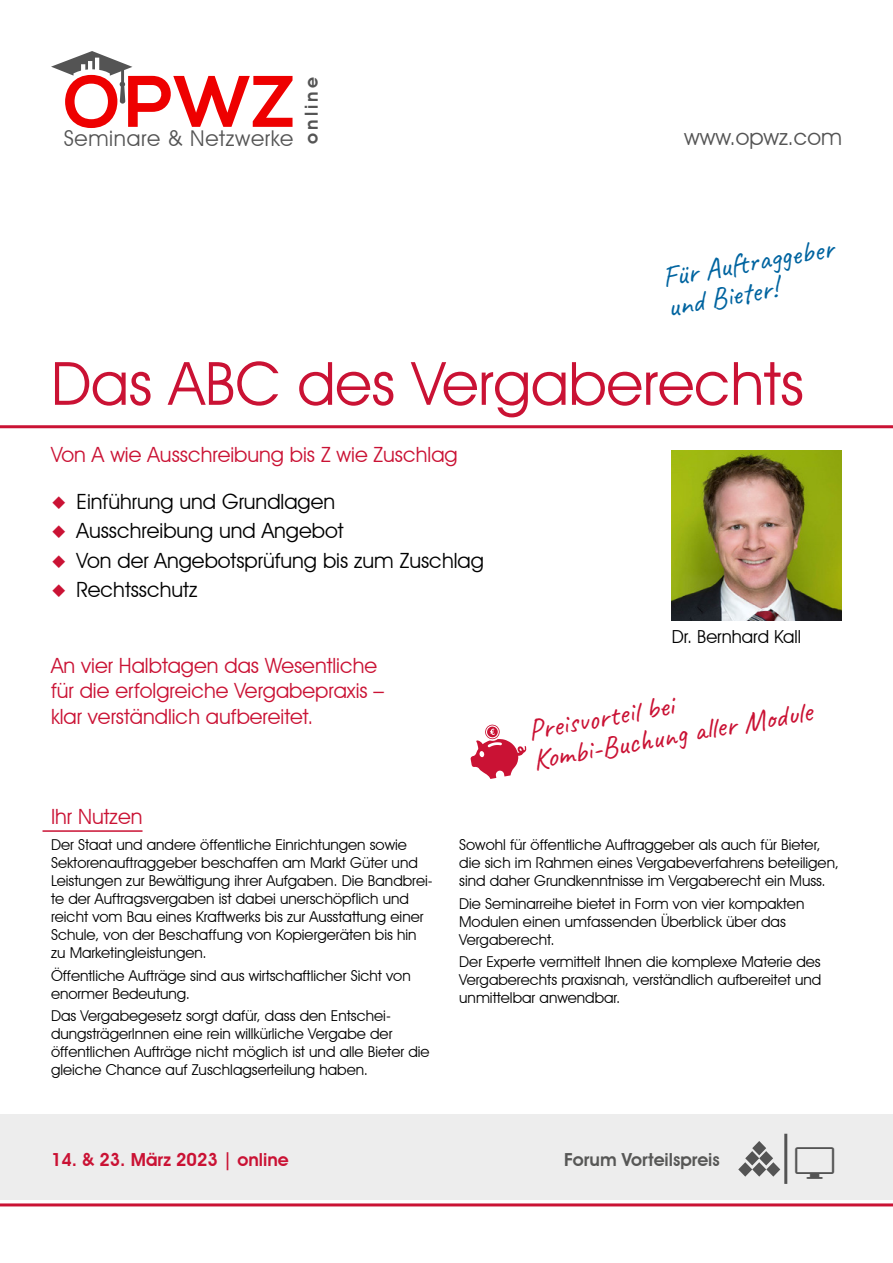
<style>
.page{position:relative;width:893px;height:1263px;background:#fff}
.page>*{position:absolute;margin:0;border:0;box-sizing:border-box;transform-origin:0 0}
.t1{font:700 72.75px "Nexa";color:#e00}
.t2{font:60px "Avant Garde IT Cby BT";color:#ca1234}
.t3{font:30px/30px "Caveat";color:#ca1234}
.t4{font:30px/30px "Caveat";color:#0064a0}
.t5{font:22.5px "Avant Garde IT Cby BT";color:#545454}
.t6{font:21.75px "Avant Garde IT Cby BT";letter-spacing:.03em;color:#545454}
.t7{font:21px/25.2px "Avant Garde IT Cby BT";color:#ca1234}
.t8{font:21px "Avant Garde IT Cby BT";color:#000}
.t9{font:600 18px "Avant Garde IT Cby BT";color:#ca1234}
.t10{font:600 18px "Avant Garde IT Cby BT";color:#575756}
.t11{font:18px "Avant Garde IT Cby BT";color:#000}
.t12{font:600 18px "Avant Garde IT Cby BT";letter-spacing:.17em;color:#545454}
.t13{font:15px/18px "Avant Garde IT Cby BT";color:#000}
.s1{color:#ca1234}
</style>
<div class="page">
<hr style="left:0;top:425px;width:893px;height:3px;background:#ca1234">
<hr style="left:0;top:1203px;width:893px;height:3px;background:#ca1234">
<svg style="left:51px;top:51px;width:81px;height:53px"></svg>
<hr style="left:43px;top:830px;width:100px;height:2px;background:#ca1234">
<div style="left:0;top:1114px;width:497px;height:85px;background:#ededed"></div>
<div style="left:472px;top:1114px;width:421px;height:85px;background:#ededed"></div>
<hr style="left:784px;top:1134px;width:3px;height:50px;background:#545454">
<svg style="left:738px;top:1141px;width:42px;height:35px"></svg>
<img style="left:672px;top:451px;width:170px;height:170px">
<svg style="left:470px;top:724px;width:57px;height:55px"></svg>
<h1 class="t1" style="left:64px;top:60px;width:232px">OPWZ</h1>
<p class="t12" style="left:301px;top:144px;width:68px;rotate:-90deg">online</p>
<h3 class="t6" style="left:64px;top:125px;width:231px">Seminare &amp; Netzwerke</h3>
<h3 class="t5" style="left:684px;top:123px;width:159px">www.opwz.com</h3>
<h3 class="t4" style="left:660px;top:263px;width:175px;rotate:-10deg">Für Auft raggeber und Bieter!</h3>
<h2 class="t2" style="left:51px;top:347px;width:754px">Das ABC des Vergaberechts</h2>
<h3 class="t7" style="left:51px;top:442px;width:408px">Von A wie Ausschreibung bis Z wie Zuschlag</h3>
<h3 class="t8" style="left:51px;top:489px;width:286px"><span class="s1">◆</span> Einführung und Grundlagen</h3>
<h3 class="t8" style="left:51px;top:518px;width:294px"><span class="s1">◆</span> Ausschreibung und Angebot</h3>
<h3 class="t8" style="left:51px;top:548px;width:434px"><span class="s1">◆</span> Von der Angebotsprüfung bis zum Zuschlag</h3>
<h3 class="t8" style="left:51px;top:577px;width:148px"><span class="s1">◆</span> Rechtsschutz</h3>
<h3 class="t7" style="left:51px;top:653px;width:335px">An vier Halbtagen das Wesentliche für die erfolgreiche Vergabepraxis – klar verständlich aufbereitet.</h3>
<p class="t11" style="left:672px;top:626px;width:131px">Dr. Bernhard Kall</p>
<h3 class="t3" style="left:525px;top:715px;width:284px;rotate:-10deg">Preisvorteil bei<br>Kombi-Buchung aller Module</h3>
<h3 class="t7" style="left:51px;top:804px;width:93px">Ihr Nutzen</h3>
<p class="t13" style="left:51px;top:836px;width:383px">Der Staat und andere öffentliche Einrichtungen sowie Sektorenauftraggeber beschaffen am Markt Güter und Leistungen zur Bewältigung ihrer Aufgaben. Die Bandbrei&shy;te der Auftragsvergaben ist dabei unerschöpflich und reicht vom Bau eines Kraftwerks bis zur Ausstattung einer Schule, von der Beschaffung von Kopiergeräten bis hin zu Marketingleistungen.</p>
<p class="t13" style="left:51px;top:966px;width:361px">Öffentliche Aufträge sind aus wirtschaftlicher Sicht von enormer Bedeutung.</p>
<p class="t13" style="left:51px;top:1006px;width:380px">Das Vergabegesetz sorgt dafür, dass den Entschei&shy;dungsträgerInnen eine rein willkürliche Vergabe der öffentlichen Aufträge nicht möglich ist und alle Bieter die gleiche Chance auf Zuschlagserteilung haben.</p>
<p class="t13" style="left:459px;top:836px;width:381px">Sowohl für öffentliche Auftraggeber als auch für Bieter, die sich im Rahmen eines Vergabeverfahrens beteiligen, sind daher Grundkenntnisse im Vergaberecht ein Muss.</p>
<p class="t13" style="left:459px;top:894px;width:347px">Die Seminarreihe bietet in Form von vier kompakten<br>Modulen einen umfassenden Überblick über das<br>Vergaberecht.</p>
<p class="t13" style="left:459px;top:952px;width:364px;text-align:justify">Der Experte vermittelt Ihnen die komplexe Materie des Vergaberechts praxisnah, verständlich aufbereitet und unmittelbar anwendbar.</p>
<p class="t9" style="left:51px;top:1148px;width:239px">14. &amp; 23. März 2023 | online</p>
<p class="t10" style="left:564px;top:1148px;width:157px">Forum Vorteilspreis</p>
</div>
